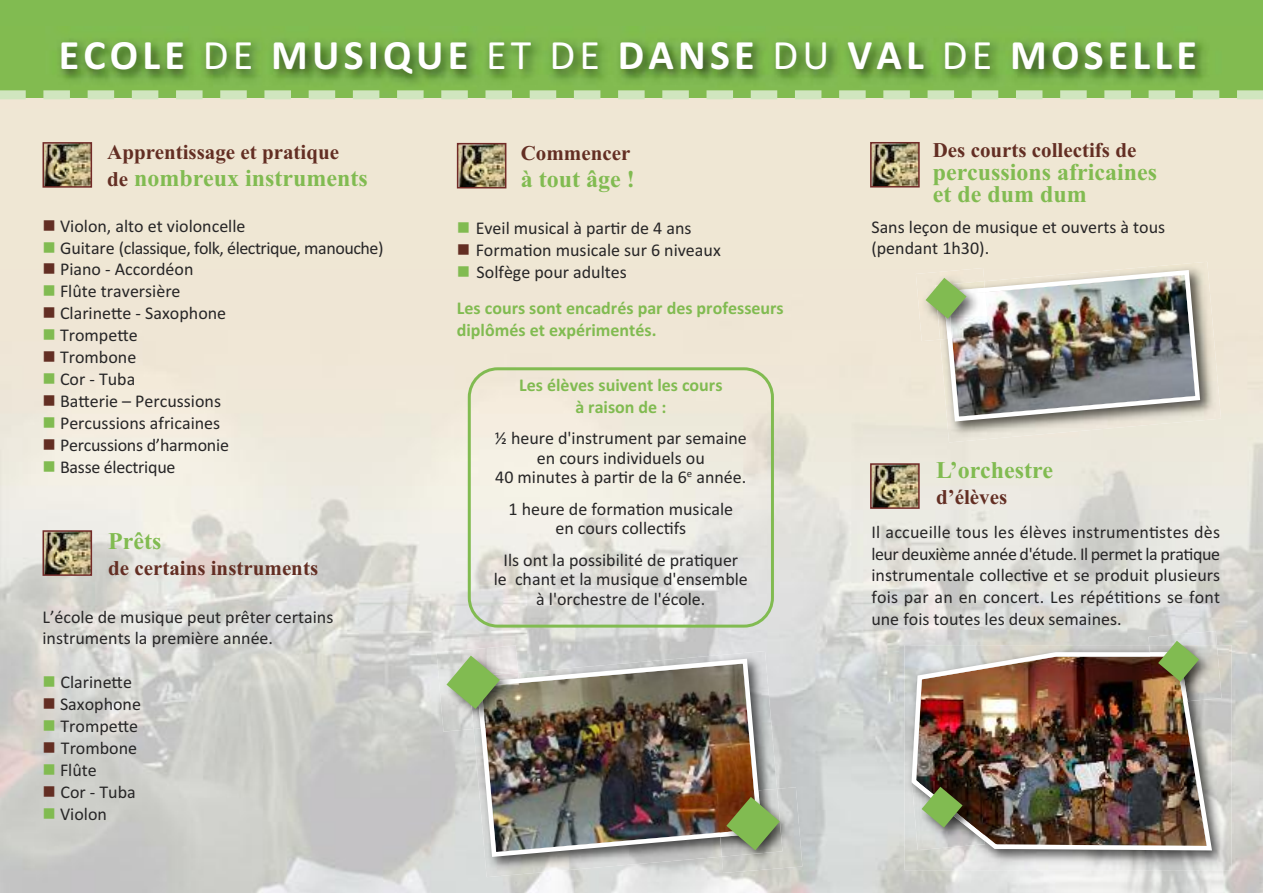
<style>
.page{position:relative;width:1263px;height:893px;background:#fff}
.page>*{position:absolute;margin:0;border:0;box-sizing:border-box;transform-origin:0 0}
.t1{font:700 42px "Calibri";letter-spacing:.1em;color:#fff}
.t2{font:700 24px/22.5px "Times New Roman";color:#81bb51}
.t3{font:700 21px "Times New Roman";color:#632e23}
.t4{font:18px/21.6px "Calibri";color:#272627;text-align:center}
.t5{font:700 18px/36.6px "Calibri";color:#81bb51}
.t6{font:18px "Calibri";letter-spacing:-.025em;color:#272627}
.s1{font-weight:400}
.s2{font-size:21px;color:#632e23}
.s3{color:#632e23}
.s4{color:#81bb51}
.s5{font-weight:400;color:#272627}
</style>
<div class="page">
<img style="left:46px;top:145px;width:43px;height:40px">
<div style="left:43px;top:142px;width:49px;height:46px;border:2px solid #722a27"></div>
<img style="left:46px;top:533px;width:43px;height:40px">
<div style="left:43px;top:530px;width:49px;height:46px;border:2px solid #722a27"></div>
<img style="left:460px;top:146px;width:43px;height:39px">
<div style="left:457px;top:143px;width:49px;height:45px;border:2px solid #722a27"></div>
<div style="left:0;top:0;width:1263px;height:98px;background:#81bb51"></div>
<svg style="left:26px;top:90px;width:1211px;height:9px"></svg>
<div style="left:0;top:90px;width:26px;height:9px;background:#d0e6bf"></div>
<div style="left:1237px;top:90px;width:26px;height:9px;background:#d0e6bf"></div>
<img style="left:474px;top:651px;width:303px;height:226px">
<img style="left:474px;top:656px;width:291px;height:203px">
<img style="left:722px;top:787px;width:80px;height:86px">
<img style="left:720px;top:789px;width:62px;height:68px">
<img style="left:720px;top:790px;width:42px;height:47px">
<img style="left:717px;top:791px;width:40px;height:41px">
<svg style="left:726px;top:797px;width:54px;height:53px;background:#869b60"></svg>
<img style="left:436px;top:645px;width:82px;height:87px">
<img style="left:469px;top:673px;width:50px;height:56px">
<img style="left:477px;top:679px;width:42px;height:49px">
<img style="left:482px;top:683px;width:41px;height:45px">
<svg style="left:446px;top:656px;width:54px;height:53px;background:#9ab77f"></svg>
<svg style="left:468px;top:367px;width:306px;height:261px;background:#e6e5d8"></svg>
<img style="left:873px;top:466px;width:44px;height:40px">
<div style="left:870px;top:463px;width:50px;height:46px;border:2px solid #722a27"></div>
<img style="left:873px;top:145px;width:44px;height:40px">
<div style="left:870px;top:142px;width:50px;height:46px;border:2px solid #722a27"></div>
<img style="left:905px;top:645px;width:327px;height:225px">
<img style="left:911px;top:652px;width:301px;height:198px">
<img style="left:940px;top:262px;width:281px;height:180px">
<img style="left:916px;top:268px;width:9px;height:73px">
<img style="left:925px;top:268px;width:277px;height:156px">
<img style="left:1148px;top:631px;width:69px;height:14px">
<img style="left:1149px;top:645px;width:72px;height:56px">
<img style="left:1150px;top:652px;width:38px;height:50px">
<img style="left:1150px;top:657px;width:33px;height:47px">
<svg style="left:1158px;top:641px;width:41px;height:41px;background:#8ea369"></svg>
<img style="left:912px;top:841px;width:73px;height:9px">
<img style="left:912px;top:782px;width:73px;height:59px">
<img style="left:919px;top:777px;width:65px;height:58px">
<svg style="left:921px;top:787px;width:41px;height:41px;background:#7e9962"></svg>
<h1 class="t1" style="left:59px;top:30px;width:1139px">ECOLE <span class="s1">DE</span> MUSIQUE <span class="s1">ET DE</span> DANSE <span class="s1">DU</span> VAL <span class="s1">DE</span> MOSELLE</h1>
<p class="t3" style="left:107px;top:140px;width:233px">Apprentissage et pratique</p>
<h2 class="t2" style="left:107px;top:167px;width:262px"><span class="s2">de</span> nombreux instruments</h2>
<p class="t4" style="left:43px;top:215px;width:205px"><span class="s3">■</span> Violon, alto et violoncelle</p>
<p class="t6" style="left:43px;top:237px;width:343px"><span class="s4">■</span> Guitare (classique, folk, électrique, manouche)</p>
<p class="t4" style="left:43px;top:258px;width:152px"><span class="s3">■</span> Piano - Accordéon</p>
<p class="t4" style="left:43px;top:280px;width:140px"><span class="s4">■</span> Flûte traversière</p>
<p class="t4" style="left:43px;top:302px;width:185px"><span class="s3">■</span> Clarinette - Saxophone</p>
<p class="t4" style="left:43px;top:324px;width:97px"><span class="s4">■</span> Trompette</p>
<p class="t4" style="left:43px;top:346px;width:95px"><span class="s3">■</span> Trombone</p>
<p class="t4" style="left:43px;top:368px;width:94px"><span class="s4">■</span> Cor - Tuba</p>
<p class="t4" style="left:43px;top:390px;width:180px"><span class="s3">■</span> Batterie – Percussions</p>
<p class="t4" style="left:43px;top:412px;width:179px"><span class="s4">■</span> Percussions africaines</p>
<p class="t4" style="left:43px;top:434px;width:188px"><span class="s3">■</span> Percussions d’harmonie</p>
<p class="t4" style="left:43px;top:456px;width:134px"><span class="s4">■</span> Basse électrique</p>
<h2 class="t2" style="left:108px;top:529px;width:55px">Prêts</h2>
<p class="t3" style="left:108px;top:555px;width:211px">de certains instruments</p>
<p class="t4" style="left:43px;top:606px;width:292px;text-align:left">L’école de musique peut prêter certains instruments la première année.</p>
<p class="t4" style="left:43px;top:671px;width:91px"><span class="s4">■</span> Clarinette</p>
<p class="t4" style="left:43px;top:693px;width:100px"><span class="s3">■</span> Saxophone</p>
<p class="t4" style="left:43px;top:715px;width:97px"><span class="s4">■</span> Trompette</p>
<p class="t4" style="left:43px;top:737px;width:96px"><span class="s3">■</span> Trombone</p>
<p class="t4" style="left:43px;top:759px;width:56px"><span class="s4">■</span> Flûte</p>
<p class="t4" style="left:43px;top:781px;width:95px"><span class="s3">■</span> Cor - Tuba</p>
<p class="t4" style="left:43px;top:803px;width:66px"><span class="s4">■</span> Violon</p>
<p class="t3" style="left:521px;top:140px;width:111px">Commencer</p>
<h2 class="t2" style="left:521px;top:167px;width:115px">à tout âge !</h2>
<p class="t4" style="left:457px;top:217px;width:236px"><span class="s4">■</span> Eveil musical à partir de 4 ans</p>
<p class="t4" style="left:457px;top:239px;width:265px"><span class="s3">■</span> Formation musicale sur 6 niveaux</p>
<p class="t5" style="left:457px;top:253px;width:328px">■ <span class="s5">Solfège pour adultes<br></span>Les cours sont encadrés par des professeurs</p>
<p class="t5" style="left:457px;top:311px;width:201px">diplômés et expérimentés.</p>
<p class="t5" style="left:519px;top:374px;width:205px;line-height:21.6px;text-align:center">Les élèves suivent les cours à raison de :</p>
<p class="t4" style="left:495px;top:428px;width:254px;line-height:19.5px">½ heure d'instrument par semaine en cours individuels ou<br>40 minutes à partir de la 6<sup>e</sup> année.</p>
<p class="t4" style="left:509px;top:499px;width:226px;line-height:19.5px">1 heure de formation musicale en cours collectifs</p>
<p class="t4" style="left:494px;top:550px;width:256px;line-height:19.5px">Ils ont la possibilité de pratiquer<br>le chant et la musique d'ensemble à l'orchestre de l'école.</p>
<p class="t3" style="left:933px;top:138px;width:205px">Des courts collectifs de</p>
<h2 class="t2" style="left:933px;top:160px;width:226px">percussions africaines et de dum dum</h2>
<p class="t4" style="left:871px;top:215px;width:295px;text-align:left">Sans leçon de musique et ouverts à tous (pendant 1h30).</p>
<h2 class="t2" style="left:936px;top:459px;width:118px">L’orchestre</h2>
<p class="t3" style="left:936px;top:484px;width:73px">d’élèves</p>
<p class="t4" style="left:871px;top:521px;width:350px;text-align:justify">Il accueille tous les élèves instrumentistes dès leur deuxième année d'étude. Il permet la pratique instrumentale collective et se produit plusieurs fois par an en concert. Les répétitions se font une fois toutes les deux semaines.</p>
</div>
